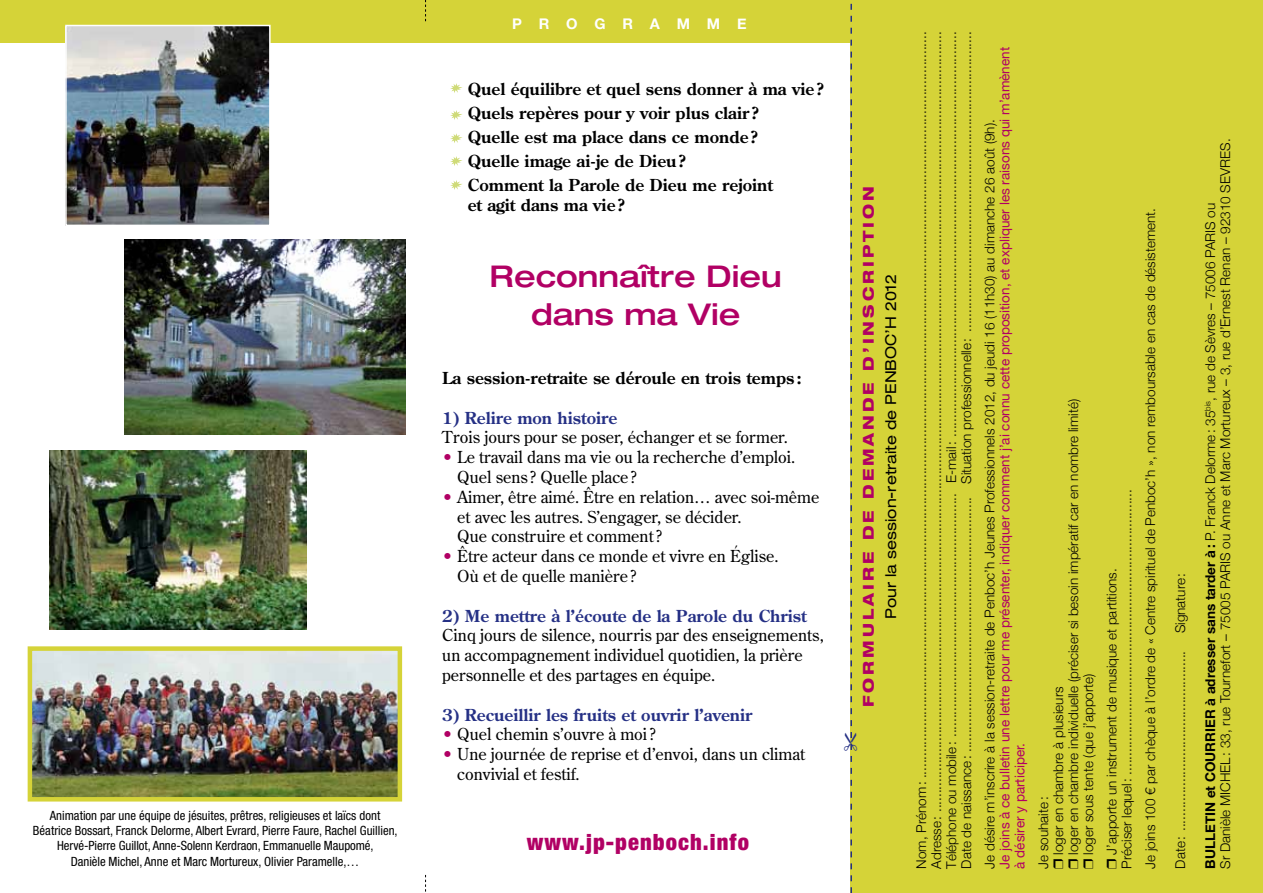
<style>
.page{position:relative;width:1263px;height:893px;background:#fff}
.page>*{position:absolute;margin:0;border:0;box-sizing:border-box;transform-origin:0 0}
.t1{font:500 expanded 30px/37.5px "Helvetica Neue";color:#b10064;text-align:center}
.t2{font:900 condensed 22.5px "Helvetica Neue";letter-spacing:.05em;color:#b10064}
.t3{font:16.5px/19.8px "Century Old Style Std";color:#000}
.t4{font:700 16.5px/24px "Century Old Style Std";color:#000}
.t5{font:700 16.5px "Century Old Style Std";color:#253085}
.t6{font:expanded 15px "Helvetica Neue";color:#000}
.t7{font:800 expanded 15px "Helvetica Neue";letter-spacing:.2em;color:#b10064}
.t8{font:700 14.7px "Helvetica Neue";letter-spacing:1.145em;color:#fff}
.t9{font:300 13.5px/15px "Helvetica Neue";color:#000}
.t10{font:13.5px/15px "Helvetica Neue";color:#b10064}
.t11{font:condensed 12.75px/15.3px "Helvetica Neue";color:#000;text-align:center}
.s1{color:#b10064}
.s2{font-weight:700}
</style>
<div class="page">
<div style="left:850px;top:0;width:413px;height:893px;background:#d5d338"></div>
<div style="left:0;top:0;width:850px;height:43px;background:#d5d338"></div>
<svg style="left:425px;top:0;width:1px;height:21px"></svg>
<svg style="left:425px;top:875px;width:1px;height:17px"></svg>
<img style="left:68px;top:28px;width:200px;height:195px">
<div style="left:65px;top:25px;width:206px;height:201px;border:2px solid #fff"></div>
<svg style="left:450px;top:83px;width:12px;height:10px"></svg>
<svg style="left:450px;top:110px;width:12px;height:10px"></svg>
<svg style="left:450px;top:133px;width:12px;height:10px"></svg>
<svg style="left:450px;top:156px;width:12px;height:10px"></svg>
<svg style="left:450px;top:180px;width:12px;height:10px"></svg>
<img style="left:125px;top:239px;width:280px;height:196px">
<img style="left:50px;top:451px;width:256px;height:179px">
<img style="left:33px;top:651px;width:364px;height:145px">
<div style="left:28px;top:646px;width:374px;height:155px;border:4px solid #d5d338"></div>
<svg style="left:850px;top:3px;width:2px;height:890px"></svg>
<p class="t11" style="left:33px;top:807px;width:366px">Animation par une équipe de jésuites, prêtres, religieuses et laïcs dont Béatrice Bossart, Franck Delorme, Albert Evrard, Pierre Faure, Rachel Guillien, Hervé-Pierre Guillot, Anne-Solenn Kerdraon, Emmanuelle Maupomé,<br>Danièle Michel, Anne et Marc Mortureux, Olivier Paramelle,…</p>
<p class="t8" style="left:512px;top:15px;width:236px">PROGRAMME</p>
<p class="t4" style="left:468px;top:77px;width:358px">Quel équilibre et quel sens donner à ma vie?<br>Quels repères pour y voir plus clair ?<br>Quelle est ma place dans ce monde?<br>Quelle image ai-je de Dieu?<br>Comment la Parole de Dieu me rejoint</p>
<p class="t4" style="left:468px;top:193px;width:159px">et agit dans ma vie?</p>
<h1 class="t1" style="left:490px;top:257px;width:294px">Reconnaître Dieu dans ma Vie</h1>
<p class="t4" style="left:442px;top:366px;width:361px">La session-retraite se déroule en trois temps:</p>
<p class="t5" style="left:442px;top:407px;width:177px">1) Relire mon histoire</p>
<p class="t3" style="left:442px;top:427px;width:347px">Trois jours pour se poser, échanger et se former.</p>
<p class="t3" style="left:457px;top:447px;width:340px;text-indent:-15px"><span class="s1">•</span> Le travail dans ma vie ou la recherche d’emploi.<br>Quel sens ? Quelle place ?</p>
<p class="t3" style="left:457px;top:487px;width:364px;text-indent:-15px"><span class="s1">•</span> Aimer, être aimé. Être en relation… avec soi-même et avec les autres. S’engager, se décider.<br>Que construire et comment?</p>
<p class="t3" style="left:457px;top:546px;width:323px;text-indent:-15px"><span class="s1">•</span> Être acteur dans ce monde et vivre en Église.<br>Où et de quelle manière ?</p>
<p class="t5" style="left:442px;top:605px;width:367px">2) Me mettre à l’écoute de la Parole du Christ</p>
<p class="t3" style="left:442px;top:625px;width:383px">Cinq jours de silence, nourris par des enseignements, un accompagnement individuel quotidien, la prière personnelle et des partages en équipe.</p>
<p class="t5" style="left:442px;top:704px;width:312px">3) Recueillir les fruits et ouvrir l’avenir</p>
<p class="t3" style="left:442px;top:724px;width:215px"><span class="s1">•</span> Quel chemin s’ouvre à moi?</p>
<p class="t3" style="left:457px;top:744px;width:350px;text-indent:-15px"><span class="s1">•</span> Une journée de reprise et d’envoi, dans un climat convivial et festif.</p>
<h2 class="t2" style="left:527px;top:828px;width:224px">www.jp-penboch.info</h2>
<p class="t7" style="left:859px;top:707px;width:522px;rotate:-90deg">FORMULAIRE DE DEMANDE D’INSCRIPTION</p>
<p class="t6" style="left:882px;top:619px;width:346px;rotate:-90deg">Pour la session-retraite de PENBOC’H 2012</p>
<p class="t9" style="left:913px;top:868px;width:838px;text-align:justify;rotate:-90deg">Nom, Prénom: .......................................................................................................................................................................................................<br>Adresse: ................................................................................................................................................................................................................<br>Téléphone ou mobile: ................................................................. E-mail: ............................................................................................................<br>Date de naissance: .................................................................... Situation professionnelle: ................................................................................</p>
<p class="t10" style="left:997px;top:868px;width:823px;rotate:-90deg">Je joins à ce bulletin une lettre pour me présenter, indiquer comment j’ai connu cette proposition, et expliquer les raisons qui m’amènent à désirer y participer.</p>
<p class="t9" style="left:982px;top:868px;width:751px;rotate:-90deg">Je désire m’inscrire à la session-retraite de Penboc’h Jeunes Professionnels 2012, du jeudi 16 (11h30) au dimanche 26 août (9h).</p>
<p class="t9" style="left:1035px;top:854px;width:457px;text-indent:-14px;rotate:-90deg">Je souhaite:<br>loger en chambre à plusieurs<br>loger en chambre individuelle (préciser si besoin impératif car en nombre limité) loger sous tente (que j’apporte)</p>
<p class="t9" style="left:1104px;top:868px;width:381px;text-indent:14px;rotate:-90deg">J’apporte un instrument de musique et partitions.<br>Préciser lequel: ............................................................................</p>
<p class="t9" style="left:1142px;top:868px;width:662px;rotate:-90deg">Je joins 100 € par chèque à l’ordre de « Centre spirituel de Penboc’h », non remboursable en cas de désistement.</p>
<p class="t9" style="left:1172px;top:633px;width:62px;rotate:-90deg">Signature:</p>
<p class="t9" style="left:1172px;top:868px;width:219px;rotate:-90deg">Date: ................................................</p>
<p class="t9" style="left:1202px;top:868px;width:731px;rotate:-90deg"><span class="s2">BULLETIN et COURRIER à adresser sans tarder à:</span> P. Franck Delorme: 35<sup>bis</sup>, rue de Sèvres – 75006 PARIS ou<br>Sr Danièle MICHEL: 33, rue Tournefort – 75005 PARIS ou Anne et Marc Mortureux – 3, rue d’Ernest Renan – 92310 SEVRES.</p>
</div>
